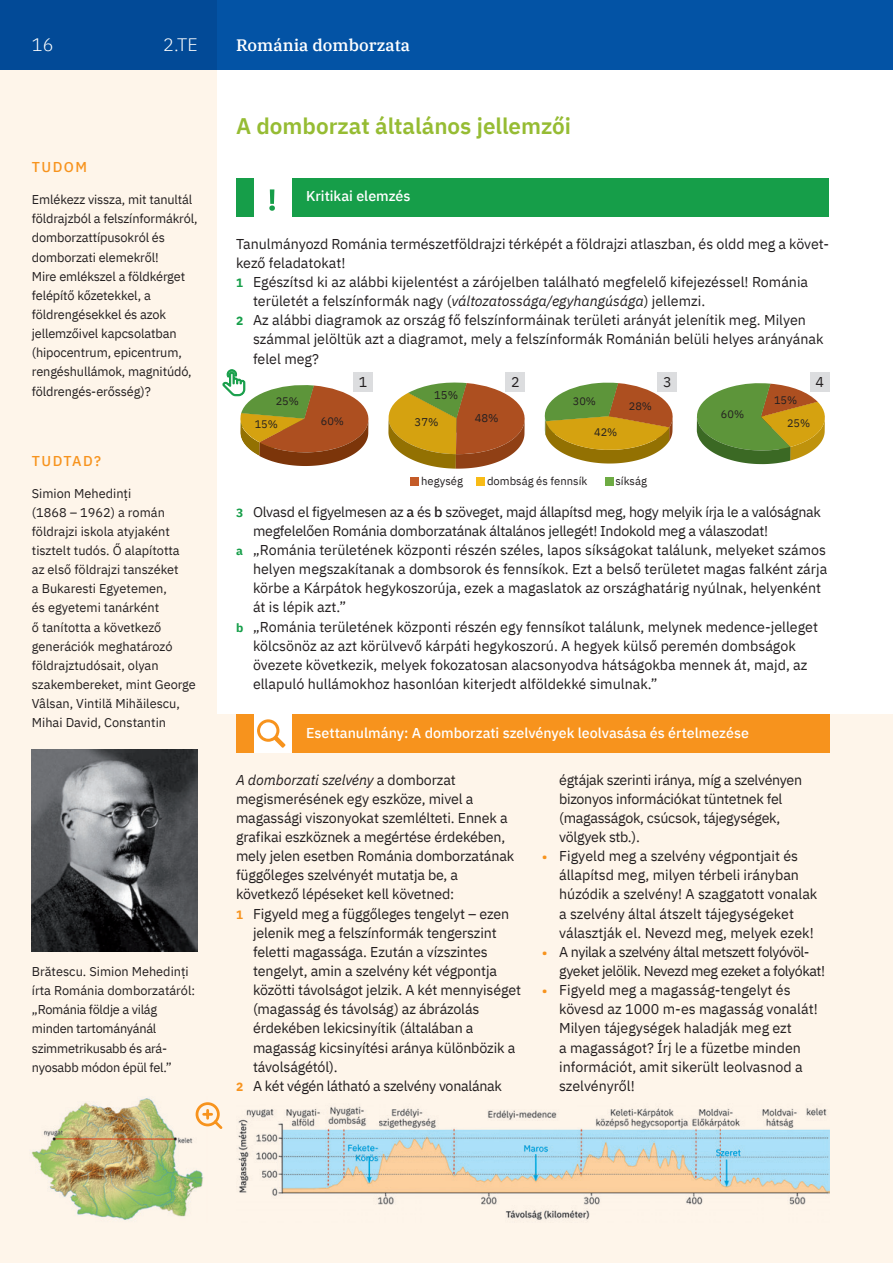
<style>
.page{position:relative;width:893px;height:1263px;background:#fff}
.page>*{position:absolute;margin:0;border:0;box-sizing:border-box;transform-origin:0 0}
.t1{font:600 22.5px "IBM Plex Sans";color:#96bc33}
.t2{font:300 18px "IBM Plex Sans";color:#fff}
.t3{font:500 16.5px "IBM Plex Serif";color:#fff}
.t4{font:14.25px/19.2px "IBM Plex Sans";letter-spacing:-.005em;color:#231f20}
.t5{font:14.25px/19.2px "IBM Plex Sans";letter-spacing:-.03em;color:#231f20}
.t6{font:500 14.25px "IBM Plex Sans";color:#fff}
.t7{font:italic 14.25px "IBM Plex Sans";letter-spacing:-.01em;color:#231f20}
.t8{font:500 14.25px "IBM Plex Sans";letter-spacing:.1em;color:#f7931d}
.t9{font:12.75px/19.2px "IBM Plex Sans";letter-spacing:-.01em;color:#231f20}
.t10{font:11.25px "IBM Plex Sans";color:#231f20}
.t11{font:10.95px/22.8px "IBM Plex Sans";color:#231f20}
.s1{font-weight:700;font-size:12px;color:#169e49}
.s2{font-style:italic}
.s3{font-weight:500}
.s4{font-style:normal}
.s5{font-weight:700;font-size:12px;color:#f7931d}
</style>
<div class="page">
<div style="left:0;top:0;width:217px;height:1263px;background:#fef5ea"></div>
<div style="left:0;top:0;width:893px;height:70px;background:#0353a5"></div>
<div style="left:0;top:0;width:217px;height:70px;background:#024a97"></div>
<hr style="left:892px;top:0;width:1px;height:70px;background:#96bc33">
<div style="left:292px;top:179px;width:537px;height:38px;background:#169e49"></div>
<div style="left:236px;top:179px;width:17px;height:38px;background:#169e49"></div>
<svg style="left:269px;top:189px;width:6px;height:22px"></svg>
<div style="left:198px;top:714px;width:695px;height:549px;background:#fef5ea"></div>
<div style="left:253px;top:714px;width:38px;height:39px;background:#fff"></div>
<div style="left:257px;top:714px;width:572px;height:39px;background:#f7931d"></div>
<div style="left:236px;top:714px;width:17px;height:39px;background:#f7931d"></div>
<svg style="left:388px;top:381px;width:137px;height:88px"></svg>
<svg style="left:544px;top:382px;width:131px;height:81px"></svg>
<div style="left:410px;top:477px;width:9px;height:8px;background:#c45b28"></div>
<div style="left:476px;top:477px;width:9px;height:8px;background:#f8bb16"></div>
<div style="left:605px;top:477px;width:8px;height:8px;background:#6eab43"></div>
<svg style="left:696px;top:383px;width:131px;height:81px"></svg>
<div style="left:354px;top:372px;width:19px;height:19px;background:#dcdddf"></div>
<div style="left:506px;top:372px;width:19px;height:19px;background:#dcdddf"></div>
<div style="left:658px;top:372px;width:19px;height:19px;background:#dcdddf"></div>
<div style="left:810px;top:372px;width:19px;height:19px;background:#dcdddf"></div>
<img style="left:238px;top:1106px;width:591px;height:114px">
<img style="left:31px;top:1098px;width:172px;height:122px">
<img style="left:32px;top:749px;width:166px;height:202px">
<svg style="left:222px;top:369px;width:148px;height:97px"></svg>
<svg style="left:194px;top:1101px;width:29px;height:30px"></svg>
<p class="t2" style="left:32px;top:31px;width:23px">16</p>
<p class="t2" style="left:163px;top:31px;width:36px">2.TE</p>
<p class="t3" style="left:236px;top:32px;width:176px">Románia domborzata</p>
<h1 class="t1" style="left:236px;top:108px;width:337px">A domborzat általános jellemzői</h1>
<p class="t8" style="left:32px;top:156px;width:57px">TUDOM</p>
<p class="t9" style="left:32px;top:189px;width:167px">Emlékezz vissza, mit tanultál földrajzból a felszínformákról, domborzattípusokról és domborzati elemekről!<br>Mire emlékszel a földkérget felépítő kőzetekkel, a földrengésekkel és azok jellemzőivel kapcsolatban (hipocentrum, epicentrum, rengéshullámok, magnitúdó, földrengés-erősség)?</p>
<p class="t6" style="left:306px;top:185px;width:106px">Kritikai elemzés</p>
<p class="t4" style="left:236px;top:233px;width:595px">Tanulmányozd Románia természetföldrajzi térképét a földrajzi atlaszban, és oldd meg a követ-</p>
<p class="t4" style="left:236px;top:252px;width:111px">kező feladatokat!</p>
<p class="t4" style="left:236px;top:271px;width:574px"><span class="s1">1</span> Egészítsd ki az alábbi kijelentést a zárójelben található megfelelő kifejezéssel! Románia</p>
<p class="t4" style="left:253px;top:290px;width:454px">területét a felszínformák nagy (<span class="s2">változatossága/egyhangúsága</span>) jellemzi.</p>
<p class="t4" style="left:236px;top:309px;width:571px"><span class="s1">2</span> Az alábbi diagramok az ország fő felszínformáinak területi arányát jelenítik meg. Milyen</p>
<p class="t4" style="left:253px;top:329px;width:572px">számmal jelöltük azt a diagramot, mely a felszínformák Románián belüli helyes arányának</p>
<p class="t4" style="left:253px;top:348px;width:67px">felel meg?</p>
<p class="t4" style="left:359px;top:371px;width:10px">1</p>
<p class="t4" style="left:511px;top:371px;width:10px">2</p>
<p class="t4" style="left:663px;top:371px;width:10px">3</p>
<p class="t4" style="left:815px;top:371px;width:10px">4</p>
<p class="t10" style="left:434px;top:386px;width:25px">15%</p>
<p class="t11" style="left:787px;top:388px;width:25px;text-indent:-13px">15%<br>25%</p>
<p class="t11" style="left:276px;top:389px;width:25px">25%</p>
<p class="t11" style="left:573px;top:389px;width:25px">30%</p>
<p class="t11" style="left:629px;top:394px;width:25px">28%</p>
<p class="t11" style="left:721px;top:402px;width:25px">60%</p>
<p class="t10" style="left:475px;top:409px;width:25px">48%</p>
<p class="t11" style="left:255px;top:412px;width:25px">15%</p>
<p class="t11" style="left:321px;top:408px;width:25px">60%</p>
<p class="t10" style="left:415px;top:414px;width:25px">37%</p>
<p class="t11" style="left:594px;top:420px;width:25px">42%</p>
<p class="t8" style="left:32px;top:449px;width:71px">TUDTAD?</p>
<p class="t9" style="left:32px;top:482px;width:165px">Simion Mehedinți<br>(1868 – 1962) a román földrajzi iskola atyjaként tisztelt tudós. Ő alapította<br>az első földrajzi tanszéket<br>a Bukaresti Egyetemen,<br>és egyetemi tanárként<br>ő tanította a következő generációk meghatározó földrajztudósait, olyan szakembereket, mint George<br>Vâlsan, Vintilă Mihăilescu,<br>Mihai David, Constantin</p>
<p class="t9" style="left:32px;top:961px;width:165px">Brătescu. Simion Mehedinţi írta Románia domborzatáról: „Románia földje a világ minden tartományánál szimmetrikusabb és ará&shy;nyosabb módon épül fel.”</p>
<p class="t10" style="left:421px;top:472px;width:43px">hegység</p>
<p class="t10" style="left:487px;top:472px;width:102px">dombság és fennsík</p>
<p class="t10" style="left:615px;top:472px;width:33px">síkság</p>
<p class="t4" style="left:236px;top:501px;width:586px"><span class="s1">3</span> Olvasd el figyelmesen az <span class="s3">a</span> és <span class="s3">b</span> szöveget, majd állapítsd meg, hogy melyik írja le a valóságnak</p>
<p class="t4" style="left:253px;top:520px;width:517px">megfelelően Románia domborzatának általános jellegét! Indokold meg a válaszodat!</p>
<p class="t4" style="left:236px;top:539px;width:592px"><span class="s1">a</span> „Románia területének központi részén széles, lapos síkságokat találunk, melyeket számos</p>
<p class="t4" style="left:253px;top:558px;width:576px">helyen megszakítanak a dombsorok és fennsíkok. Ezt a belső területet magas falként zárja</p>
<p class="t4" style="left:253px;top:577px;width:570px">körbe a Kárpátok hegykoszorúja, ezek a magaslatok az országhatárig nyúlnak, helyenként</p>
<p class="t4" style="left:253px;top:596px;width:95px">át is lépik azt.”</p>
<p class="t4" style="left:236px;top:616px;width:583px"><span class="s1">b</span> „Románia területének központi részén egy fennsíkot találunk, melynek medence-jelleget</p>
<p class="t4" style="left:253px;top:635px;width:544px">kölcsönöz az azt körülvevő kárpáti hegykoszorú. A hegyek külső peremén dombságok</p>
<p class="t4" style="left:253px;top:654px;width:556px">övezete következik, melyek fokozatosan alacsonyodva hátságokba mennek át, majd, az</p>
<p class="t4" style="left:253px;top:673px;width:406px">ellapuló hullámokhoz hasonlóan kiterjedt alföldekké simulnak.”</p>
<p class="t6" style="left:306px;top:722px;width:444px">Esettanulmány: A domborzati szelvények leolvasása és értelmezése</p>
<p class="t7" style="left:236px;top:769px;width:221px">A domborzati szelvény <span class="s4">a domborzat</span></p>
<p class="t4" style="left:236px;top:788px;width:239px">megismerésének egy eszköze, mivel a</p>
<p class="t4" style="left:236px;top:807px;width:273px">magassági viszonyokat szemlélteti. Ennek a</p>
<p class="t4" style="left:236px;top:826px;width:271px">grafikai eszköznek a megértése érdekében,</p>
<p class="t4" style="left:236px;top:845px;width:280px">mely jelen esetben Románia domborzatának</p>
<p class="t4" style="left:236px;top:864px;width:224px">függőleges szelvényét mutatja be, a</p>
<p class="t4" style="left:236px;top:883px;width:220px">következő lépéseket kell követned:</p>
<p class="t4" style="left:236px;top:903px;width:275px"><span class="s5">1</span> Figyeld meg a függőleges tengelyt – ezen</p>
<p class="t4" style="left:253px;top:922px;width:245px">jelenik meg a felszínformák tengerszint</p>
<p class="t4" style="left:253px;top:941px;width:236px">feletti magassága. Ezután a vízszintes</p>
<p class="t4" style="left:253px;top:960px;width:246px">tengelyt, amin a szelvény két végpontja</p>
<p class="t4" style="left:253px;top:979px;width:270px">közötti távolságot jelzik. A két mennyiséget</p>
<p class="t4" style="left:253px;top:998px;width:228px">(magasság és távolság) az ábrázolás</p>
<p class="t4" style="left:253px;top:1017px;width:222px">érde kében lekicsinyítik (általában a</p>
<p class="t4" style="left:253px;top:1037px;width:264px">magasság kicsinyítési aránya különbözik a</p>
<p class="t4" style="left:253px;top:1056px;width:86px">távolságétól).</p>
<p class="t4" style="left:236px;top:1075px;width:268px"><span class="s5">2</span> A két végén látható a szelvény vonalának</p>
<p class="t4" style="left:559px;top:769px;width:245px">égtájak szerinti iránya, míg a szelvényen bizonyos információkat tüntetnek fel (magasságok, csúcsok, tájegységek, völgyek stb.).</p>
<p class="t4" style="left:559px;top:845px;width:260px;text-indent:-17px"><span class="s5">•</span> Figyeld meg a szelvény végpontjait és állapítsd meg, milyen térbeli irányban húzódik a szelvény! A szaggatott vonalak a szelvény által átszelt tájegységeket választják el. Nevezd meg, melyek ezek!</p>
<p class="t5" style="left:559px;top:941px;width:268px;text-indent:-17px"><span class="s5">•</span> A nyilak a szelvény által metszett folyóvöl&shy;gye ket jelölik. Nevezd meg ezeket a folyókat!</p>
<p class="t4" style="left:559px;top:979px;width:260px;text-indent:-17px"><span class="s5">•</span> Figyeld meg a magasság-tengelyt és kövesd az 1000 m-es magasság vonalát!<br>Milyen tájegységek haladják meg ezt<br>a magasságot? Írj le a füzetbe minden információt, amit sikerült leolvasnod a szelvényről!</p>
</div>
